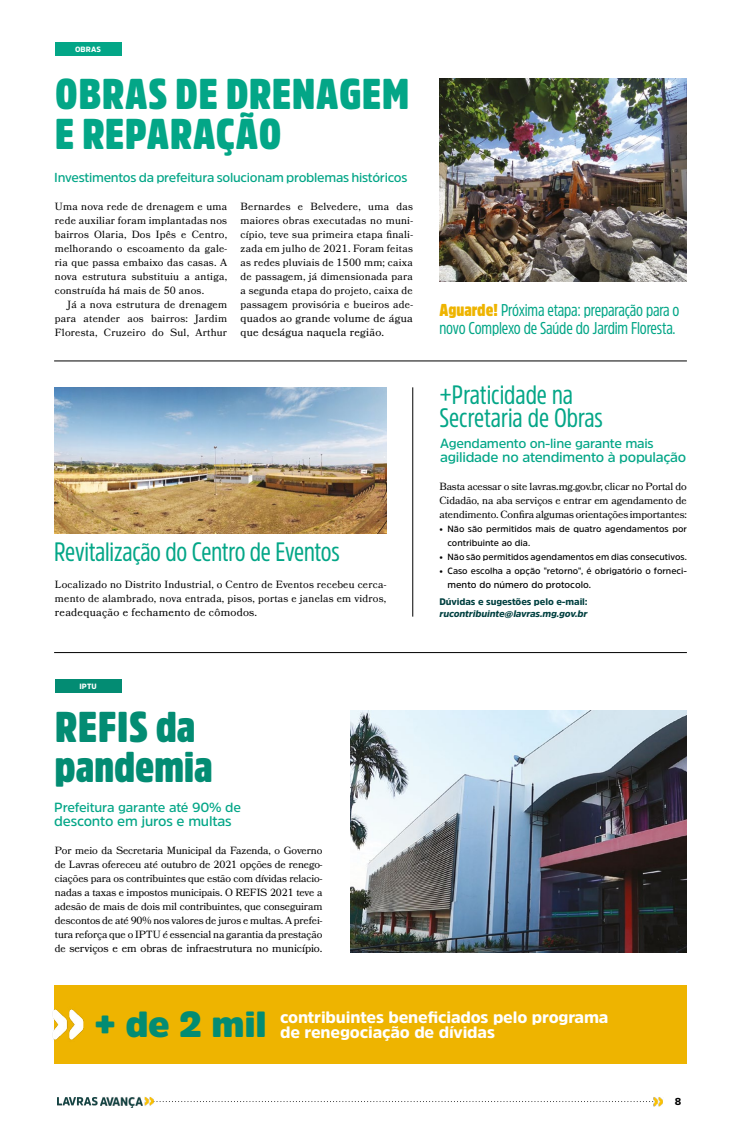
<style>
.page{position:relative;width:738px;height:1134px;background:#fff}
.page>*{position:absolute;margin:0;border:0;box-sizing:border-box;transform-origin:0 0}
.t1{font:900 42.6px/39.8px "Amsi Pro Cond";letter-spacing:.02em;color:#03a687}
.t2{font:900 42.6px/39.8px "Amsi Pro Cond";color:#038c73}
.t3{font:26.5px/22.7px "Amsi Pro Cond";letter-spacing:-.01em;color:#03a687}
.t4{font:17.1px/18px "Amsi Pro Cond";letter-spacing:-.01em;color:#03a687}
.t5{font:900 16.4px/15.3px "Amsi Pro";letter-spacing:-.01em;color:#fff}
.t6{font:600 14px "Amsi Pro";letter-spacing:-.02em;color:#03a687}
.t7{font:600 13.3px "Amsi Pro";letter-spacing:-.02em;color:#03a687}
.t8{font:600 13px "Amsi Pro";letter-spacing:-.02em;color:#03a687}
.t9{font:11px/14px "Bookmania";letter-spacing:.02em;color:#000}
.t10{font:11px "Bookmania";letter-spacing:-.01em;color:#000}
.t11{font:10.4px/14px "Bookmania";letter-spacing:.02em;color:#000;text-align:justify}
.t12{font:900 10px "Amsi Pro";color:#000}
.t13{font:italic 900 9.5px "Amsi Pro";letter-spacing:-.01em;color:#004040}
.t14{font:900 9.5px "Amsi Pro";letter-spacing:-.01em;color:#004040}
.t15{font:600 9.5px "Amsi Pro";color:#000}
.t16{font:600 9px/14px "Amsi Pro";color:#000}
.t17{font:900 7.6px "Amsi Pro";letter-spacing:.02em;color:#fff}
.s1{font-size:10.4px}
.s2{font-weight:900;color:#eeb400}
.s3{font-size:36px;color:#038c73}
</style>
<div class="page">
<img style="left:57px;top:1097px;width:41px;height:9px">
<img style="left:100px;top:1097px;width:42px;height:10px">
<svg style="left:145px;top:1097px;width:518px;height:10px"></svg>
<div style="left:55px;top:43px;width:66px;height:13px;background:#03a687"></div>
<img style="left:439px;top:79px;width:247px;height:202px">
<hr style="left:54px;top:361px;width:632px;height:1px;background:#000">
<hr style="left:54px;top:652px;width:632px;height:1px;background:#000">
<img style="left:350px;top:711px;width:336px;height:242px">
<div style="left:55px;top:679px;width:66px;height:13px;background:#038c73"></div>
<div style="left:54px;top:985px;width:631px;height:78px;background:#eeb400"></div>
<img style="left:52px;top:1009px;width:32px;height:31px">
<hr style="left:412px;top:387px;width:1px;height:230px;background:#000">
<img style="left:55px;top:387px;width:331px;height:146px">
<p class="t17" style="left:75px;top:45px;width:28px">OBRAS</p>
<h1 class="t1" style="left:55px;top:73px;width:355px">OBRAS DE DRENAGEM<br>E REPARAÇÃO</h1>
<p class="t8" style="left:54px;top:169px;width:354px">Investimentos da prefeitura solucionam problemas históricos</p>
<p class="t11" style="left:55px;top:199px;width:174px">Uma nova rede de drenagem e uma rede auxiliar foram implantadas nos bairros Olaria, Dos Ipês e Centro, melhorando o escoamento da gale&shy;ria que passa embaixo das casas. A nova estrutura substituiu a antiga, construída há mais de 50 anos.</p>
<p class="t11" style="left:55px;top:297px;width:174px;text-indent:13px">Já a nova estrutura de drenagem para atender aos bairros: Jardim Floresta, Cruzeiro do Sul, Arthur</p>
<p class="t11" style="left:240px;top:199px;width:174px">Bernardes e Belvedere, uma das maiores obras executadas no muni&shy;cípio, teve sua primeira etapa finali&shy;zada em julho de 2021. Foram feitas as redes pluviais de 1500 mm; caixa de passagem, já dimensionada para a segunda etapa do projeto, caixa de passagem provisória e bueiros ade-</p>
<p class="t9" style="left:240px;top:311px;width:174px">quados ao grande volume de água que deságua naquela região.</p>
<h2 class="t3" style="left:54px;top:539px;width:287px">Revitalização do Centro de Eventos</h2>
<p class="t11" style="left:55px;top:577px;width:332px">Localizado no Distrito Industrial, o Centro de Eventos recebeu cerca&shy;mento de alambrado, nova entrada, pisos, portas e janelas em vidros,</p>
<p class="t9" style="left:55px;top:605px;width:204px">readequação e fechamento de cômodos.</p>
<p class="t17" style="left:79px;top:681px;width:19px">IPTU</p>
<h1 class="t2" style="left:55px;top:706px;width:159px">REFIS da pandemia</h1>
<p class="t7" style="left:54px;top:798px;width:188px">Prefeitura garante até 90% de</p>
<h3 class="t6" style="left:54px;top:811px;width:179px">desconto em juros e multas</h3>
<p class="t11" style="left:55px;top:843px;width:269px">Por meio da Secretaria Municipal da Fazenda, o Governo de Lavras ofereceu até outubro de 2021 opções de renego&shy;ciações para os contribuintes que estão com dívidas relacio&shy;nadas a taxas e impostos municipais. O REFIS 2021 teve a adesão de mais de dois mil contribuintes, que conseguiram descontos de até 90% nos valores de juros e multas. A prefei&shy;tura reforça que o IPTU é essencial na garantia da prestação</p>
<p class="t10" style="left:55px;top:942px;width:269px"><span class="s1">de</span> serviços e em obras de infraestrutura no município.</p>
<h3 class="t4" style="left:439px;top:301px;width:241px"><span class="s2">Aguarde!</span> Próxima etapa: preparação para o novo Complexo de Saúde do Jardim Floresta.</h3>
<h2 class="t3" style="left:439px;top:383px;width:165px">+Praticidade na<br>Secretaria de Obras</h2>
<p class="t7" style="left:440px;top:434px;width:215px">Agendamento on-line garante mais</p>
<h3 class="t6" style="left:440px;top:447px;width:247px">agilidade no atendimento à população</h3>
<p class="t11" style="left:439px;top:479px;width:249px">Basta acessar o site lavras.mg.gov.br, clicar no Portal do Cidadão, na aba serviços e entrar em agendamento de atendimento. Confira algumas orientações importantes:</p>
<p class="t16" style="left:447px;top:522px;width:241px;text-indent:-8px">• Não são permitidos mais de quatro agendamentos por contribuinte ao dia.</p>
<p class="t16" style="left:439px;top:550px;width:249px">• Não são permitidos agendamentos em dias consecutivos.</p>
<p class="t16" style="left:439px;top:564px;width:249px">• Caso escolha a opção "retorno", é obrigatório o forneci-</p>
<p class="t15" style="left:447px;top:578px;width:145px">mento do número do protocolo.</p>
<p class="t14" style="left:439px;top:595px;width:150px">Dúvidas e sugestões pelo e-mail:</p>
<p class="t13" style="left:439px;top:607px;width:149px">rucontribuinte@lavras.mg.gov.br</p>
<h3 class="t5" style="left:280px;top:1009px;width:330px;text-indent:-186px"><span class="s3">+ de 2 mil</span> contribuintes beneficiados pelo programa de renegociação de dívidas</h3>
<p class="t12" style="left:674px;top:1095px;width:8px">8</p>
</div>
